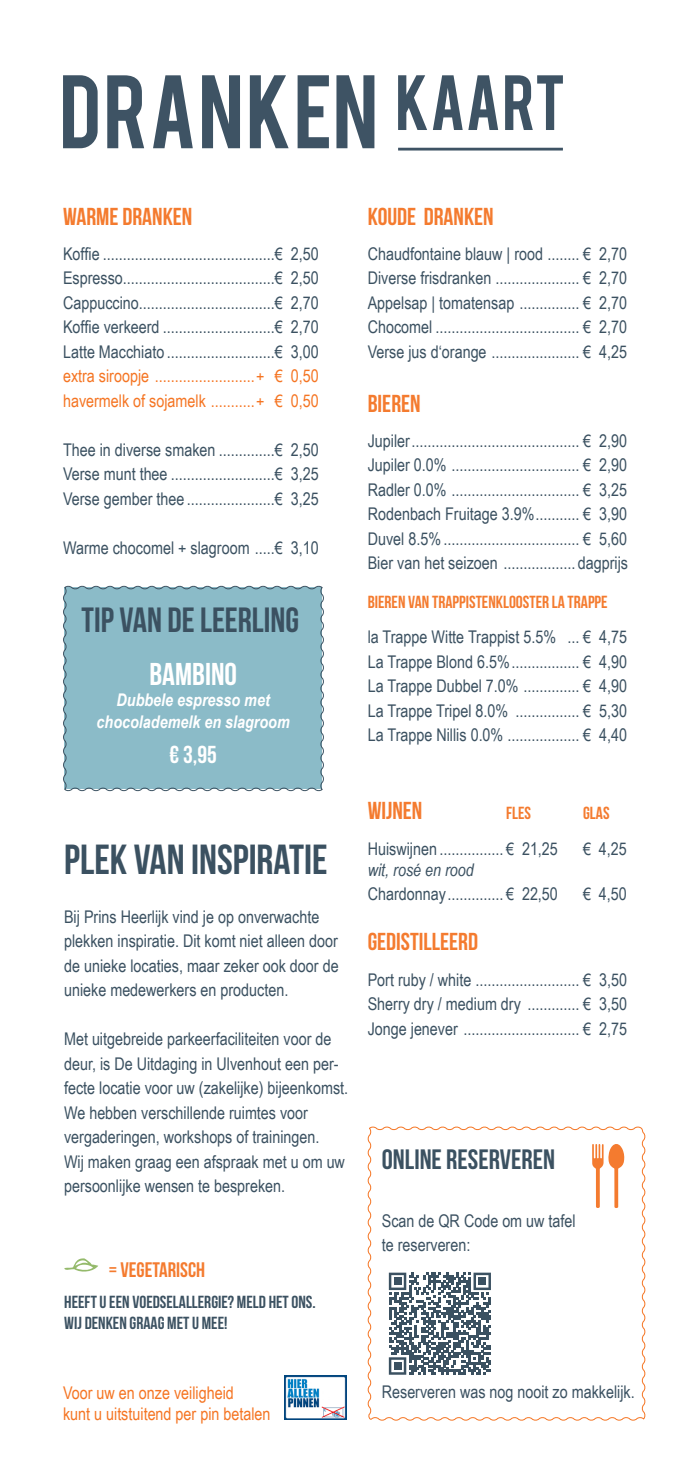
<style>
.page{position:relative;width:695px;height:1474px;background:#fff}
.page>*{position:absolute;margin:0;border:0;box-sizing:border-box;transform-origin:0 0}
.t1{font:700 42px "Bebas Neue";color:#3b5161}
.t2{font:700 35px "Bebas Neue";color:#3b5161}
.t3{font:700 31.5px "Bebas Neue";color:#fff}
.t4{font:700 28px "Bebas Neue";color:#3b5161}
.t5{font:700 24.5px "Bebas Neue";color:#f47b2f}
.t6{font:700 24.5px "Bebas Neue";color:#fff}
.t7{font:700 21px "Bebas Neue";color:#f47b2f}
.t8{font:17.5px/24.5px "Arial Narrow";color:#3b5161}
.t9{font:17.5px "Arial Narrow";color:#f57523}
.t10{font:17.5px "Bebas Neue";color:#3b5161}
.t11{font:italic 700 17.5px "Arial Narrow";color:#fff}
.t12{font:17.5px "Bebas Neue";color:#f47b2f}
.t13{font:italic 17.5px "Arial Narrow";color:#3b5161}
.t14{font:700 17.5px "Bebas Neue";color:#f47b2f}
</style>
<div class="page">
<svg style="left:367px;top:1126px;width:279px;height:295px"></svg>
<svg style="left:63px;top:75px;width:311px;height:73px"></svg>
<svg style="left:398px;top:75px;width:165px;height:55px"></svg>
<hr style="left:398px;top:148px;width:165px;height:2px;background:#3e5364">
<svg style="left:64px;top:1258px;width:34px;height:14px"></svg>
<div style="left:63px;top:585px;width:261px;height:207px;background:#8bbbc8"></div>
<svg style="left:592px;top:1143px;width:32px;height:65px"></svg>
<svg style="left:389px;top:1272px;width:102px;height:102px"></svg>
<img style="left:284px;top:1375px;width:62px;height:44px">
<p class="t5" style="left:63px;top:203px;width:131px">WARME DRANKEN</p>
<p class="t8" style="left:63px;top:241px;width:257px">Koffie ...........................................€ 2,50</p>
<p class="t8" style="left:63px;top:265px;width:257px">Espresso......................................€ 2,50</p>
<p class="t8" style="left:63px;top:290px;width:257px">Cappuccino..................................€ 2,70</p>
<p class="t8" style="left:63px;top:314px;width:257px">Koffie verkeerd ............................€ 2,70</p>
<p class="t8" style="left:63px;top:339px;width:257px">Latte Macchiato ...........................€ 3,00</p>
<p class="t9" style="left:63px;top:363px;width:257px">extra siroopje .........................+ € 0,50</p>
<p class="t9" style="left:63px;top:388px;width:257px">havermelk of sojamelk ...........+ € 0,50</p>
<p class="t8" style="left:63px;top:437px;width:257px">Thee in diverse smaken ..............€ 2,50</p>
<p class="t8" style="left:63px;top:461px;width:257px">Verse munt thee ..........................€ 3,25</p>
<p class="t8" style="left:63px;top:486px;width:257px">Verse gember thee ......................€ 3,25</p>
<p class="t8" style="left:63px;top:535px;width:257px">Warme chocomel + slagroom .....€ 3,10</p>
<p class="t2" style="left:82px;top:600px;width:219px">TIP VAN DE LEERLING</p>
<p class="t3" style="left:149px;top:657px;width:89px">BAMBINO</p>
<p class="t11" style="left:117px;top:687px;width:155px">Dubbele espresso met</p>
<p class="t11" style="left:97px;top:708px;width:195px">chocolademelk en slagroom</p>
<p class="t6" style="left:169px;top:740px;width:49px">€ 3,95</p>
<p class="t1" style="left:64px;top:836px;width:265px">PLEK VAN INSPIRATIE</p>
<p class="t8" style="left:64px;top:903px;width:276px">Bij Prins Heerlijk vind je op onverwachte plekken inspiratie. Dit komt niet alleen door de unieke locaties, maar zeker ook door de unieke medewerkers en producten.</p>
<p class="t8" style="left:64px;top:1026px;width:285px">Met uitgebreide parkeerfaciliteiten voor de deur, is De Uitdaging in Ulvenhout een per&shy;fecte locatie voor uw (zakelijke) bijeenkomst.<br>We hebben verschillende ruimtes voor vergaderingen, workshops of trainingen.</p>
<p class="t8" style="left:64px;top:1148px;width:282px">Wij maken graag een afspraak met u om uw persoonlijke wensen te bespreken.</p>
<p class="t7" style="left:109px;top:1258px;width:98px">= VEGETARISCH</p>
<p class="t10" style="left:64px;top:1292px;width:253px">HEEFT U EEN VOEDSELALLERGIE? MELD HET ONS.</p>
<p class="t10" style="left:64px;top:1313px;width:165px">WIJ DENKEN GRAAG MET U MEE!</p>
<p class="t5" style="left:367px;top:203px;width:127px">KOUDE DRANKEN</p>
<p class="t8" style="left:367px;top:241px;width:261px">Chaudfontaine blauw | rood ........ € 2,70</p>
<p class="t8" style="left:367px;top:265px;width:261px">Diverse frisdranken ..................... € 2,70</p>
<p class="t8" style="left:367px;top:290px;width:261px">Appelsap | tomatensap ............... € 2,70</p>
<p class="t8" style="left:367px;top:314px;width:261px">Chocomel .................................... € 2,70</p>
<p class="t8" style="left:367px;top:339px;width:261px">Verse jus d‘orange ...................... € 4,25</p>
<p class="t5" style="left:367px;top:390px;width:54px">BIEREN</p>
<p class="t8" style="left:367px;top:428px;width:261px">Jupiler.......................................... € 2,90</p>
<p class="t8" style="left:367px;top:452px;width:261px">Jupiler 0.0% ................................ € 2,90<br>Radler 0.0% ................................ € 3,25</p>
<p class="t8" style="left:367px;top:501px;width:261px">Rodenbach Fruitage 3.9%........... € 3,90</p>
<p class="t8" style="left:367px;top:526px;width:261px">Duvel 8.5%.................................. € 5,60</p>
<p class="t8" style="left:367px;top:550px;width:262px">Bier van het seizoen .................. dagprijs</p>
<p class="t12" style="left:367px;top:592px;width:241px">BIEREN VAN TRAPPISTENKLOOSTER LA TRAPPE</p>
<p class="t8" style="left:367px;top:624px;width:261px">la Trappe Witte Trappist 5.5% ... € 4,75</p>
<p class="t8" style="left:367px;top:648px;width:261px">La Trappe Blond 6.5%................. € 4,90</p>
<p class="t8" style="left:367px;top:673px;width:261px">La Trappe Dubbel 7.0% .............. € 4,90</p>
<p class="t8" style="left:367px;top:697px;width:261px">La Trappe Tripel 8.0% ................ € 5,30</p>
<p class="t8" style="left:367px;top:722px;width:261px">La Trappe Nillis 0.0% .................. € 4,40</p>
<p class="t5" style="left:367px;top:797px;width:56px">WIJNEN</p>
<p class="t14" style="left:506px;top:803px;width:26px">FLES</p>
<p class="t14" style="left:583px;top:803px;width:28px">GLAS</p>
<p class="t8" style="left:367px;top:835px;width:192px">Huiswijnen ................ € 21,25</p>
<p class="t8" style="left:583px;top:835px;width:45px">€ 4,25</p>
<p class="t13" style="left:367px;top:857px;width:108px">wit, rosé en rood</p>
<p class="t8" style="left:367px;top:881px;width:192px">Chardonnay.............. € 22,50</p>
<p class="t8" style="left:583px;top:881px;width:45px">€ 4,50</p>
<p class="t5" style="left:367px;top:928px;width:112px">GEDISTILLEERD</p>
<p class="t8" style="left:367px;top:966px;width:261px">Port ruby / white .......................... € 3,50<br>Sherry dry / medium dry ............. € 3,50</p>
<p class="t8" style="left:367px;top:1015px;width:261px">Jonge jenever ............................. € 2,75</p>
<p class="t4" style="left:382px;top:1143px;width:175px">ONLINE RESERVEREN</p>
<p class="t8" style="left:382px;top:1207px;width:195px">Scan de QR Code om uw tafel</p>
<p class="t8" style="left:382px;top:1232px;width:90px">te reserveren:</p>
<p class="t9" style="left:63px;top:1379px;width:172px">Voor uw en onze veiligheid</p>
<p class="t8" style="left:382px;top:1379px;width:254px">Reserveren was nog nooit zo makkelijk.</p>
<p class="t9" style="left:63px;top:1400px;width:209px">kunt u uitstuitend per pin betalen</p>
</div>
